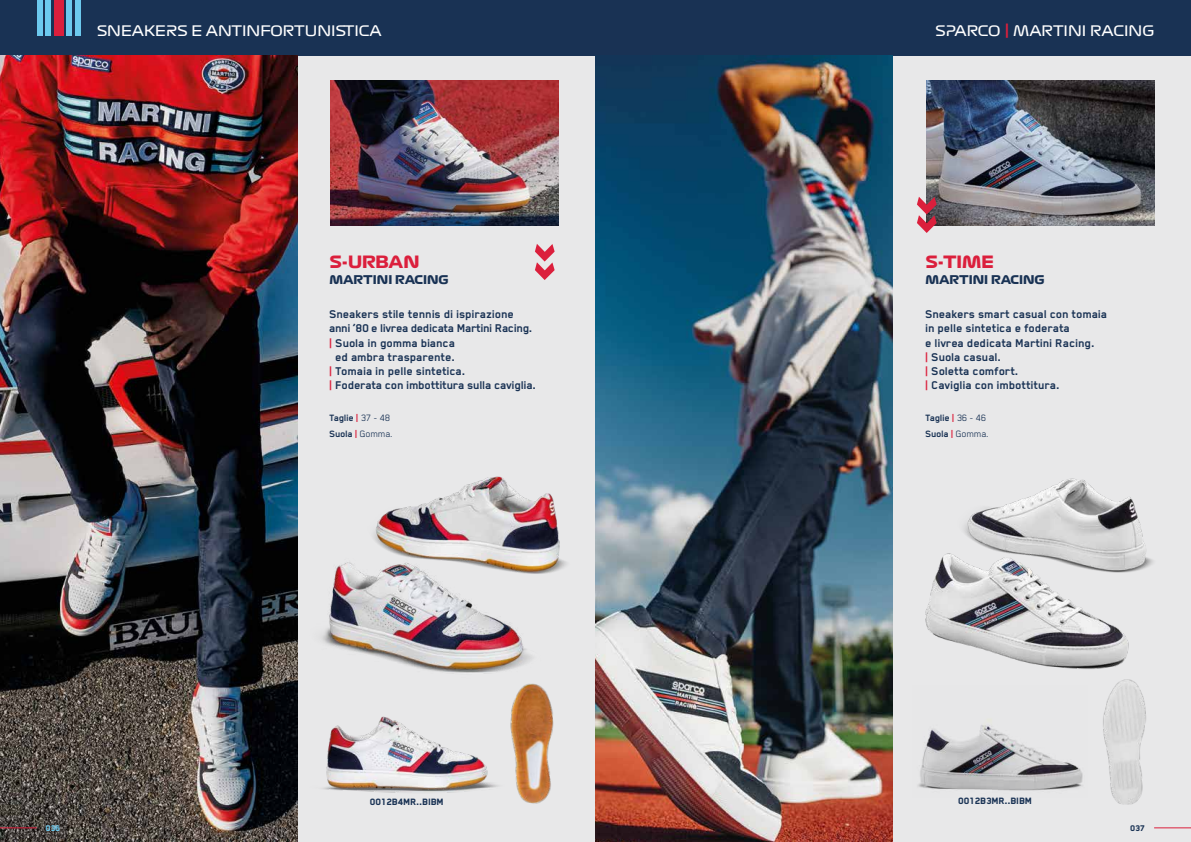
<style>
.page{position:relative;width:1191px;height:842px;background:#e8e8e9}
.page>*{position:absolute;margin:0;border:0;box-sizing:border-box;transform-origin:0 0}
.t1{font:800 58px "Blender Pro";color:#db1f3c}
.t2{font:16.6px "Formula 1 Display Bold";color:#db1f3c}
.t3{font:14.2px "Formula 1 Display Regular";color:#fff}
.t4{font:700 13px/14.2px "Blender Pro";color:#193254}
.t5{font:700 13px "Blender Pro";letter-spacing:-.02em;color:#193254}
.t6{font:11.8px "Formula 1 Display Bold";color:#193254}
.t7{font:700 10.6px/15.8px "Blender Pro";letter-spacing:-.01em;color:#193254}
.t8{font:800 10.6px "Blender Pro";color:#193254}
.t9{font:800 9.5px "Blender Pro";color:#6cc9ee}
.t10{font:800 9.5px "Blender Pro";color:#193254}
.s1{font-size:16.6px;color:#db1f3c}
.s2{color:#db1f3c}
.s3{font-weight:400}
</style>
<div class="page">
<div style="left:0;top:0;width:1191px;height:56px;background:#193254"></div>
<div style="left:66px;top:0;width:6px;height:36px;background:#6cc9ee"></div>
<div style="left:45px;top:0;width:6px;height:36px;background:#6cc9ee"></div>
<div style="left:75px;top:0;width:6px;height:36px;background:#6cc9ee"></div>
<div style="left:37px;top:0;width:6px;height:36px;background:#6cc9ee"></div>
<div style="left:54px;top:0;width:9px;height:36px;background:#db1f3c"></div>
<img style="left:0;top:56px;width:298px;height:786px">
<img style="left:595px;top:56px;width:297px;height:786px">
<img style="left:330px;top:80px;width:228px;height:145px">
<img style="left:323px;top:716px;width:175px;height:77px">
<img style="left:510px;top:685px;width:44px;height:119px">
<img style="left:374px;top:476px;width:193px;height:96px">
<img style="left:321px;top:553px;width:231px;height:132px">
<img style="left:1103px;top:679px;width:43px;height:126px">
<img style="left:918px;top:719px;width:165px;height:72px">
<img style="left:926px;top:80px;width:228px;height:145px">
<img style="left:964px;top:478px;width:189px;height:88px">
<img style="left:925px;top:553px;width:224px;height:116px">
<hr style="left:0;top:827px;width:37px;height:1px;background:#db1f3c">
<hr style="left:1154px;top:827px;width:37px;height:1px;background:#db1f3c">
<p class="t3" style="left:97px;top:21px;width:286px">SNEAKERS E ANTINFORTUNISTICA</p>
<p class="t3" style="left:935px;top:21px;width:220px">SPARCO <span class="s1">|</span> MARTINI RACING</p>
<h1 class="t1" style="left:960px;top:195px;width:44px;rotate:90deg">››</h1>
<p class="t2" style="left:329px;top:251px;width:92px">S-URBAN</p>
<p class="t6" style="left:329px;top:272px;width:121px">MARTINI RACING</p>
<h1 class="t1" style="left:578px;top:243px;width:44px;rotate:90deg">››</h1>
<p class="t2" style="left:925px;top:251px;width:70px">S-TIME</p>
<p class="t6" style="left:925px;top:272px;width:121px">MARTINI RACING</p>
<p class="t4" style="left:329px;top:307px;width:186px">Sneakers stile tennis di ispirazione</p>
<p class="t5" style="left:329px;top:321px;width:205px">anni ‘80 e livrea dedicata Martini Racing.</p>
<p class="t4" style="left:329px;top:335px;width:127px"><span class="s2">|</span> Suola in gomma bianca</p>
<p class="t4" style="left:335px;top:350px;width:121px">ed ambra trasparente.</p>
<p class="t4" style="left:329px;top:364px;width:138px"><span class="s2">|</span> Tomaia in pelle sintetica.</p>
<p class="t4" style="left:329px;top:378px;width:208px"><span class="s2">|</span> Foderata con imbottitura sulla caviglia.</p>
<p class="t7" style="left:329px;top:410px;width:65px">Taglie <span class="s2">|</span> <span class="s3">37 - 48<br></span>Suola <span class="s2">|</span> <span class="s3">Gomma.</span></p>
<p class="t4" style="left:925px;top:307px;width:183px">Sneakers smart casual con tomaia in pelle sintetica e foderata<br>e livrea dedicata Martini Racing.<br><span class="s2">|</span> Suola casual.<br><span class="s2">|</span> Soletta comfort.<br><span class="s2">|</span> Caviglia con imbottitura.</p>
<p class="t7" style="left:925px;top:410px;width:65px">Taglie <span class="s2">|</span> <span class="s3">36 - 46<br></span>Suola <span class="s2">|</span> <span class="s3">Gomma.</span></p>
<p class="t8" style="left:370px;top:796px;width:75px">0012B4MR..BIBM</p>
<p class="t8" style="left:958px;top:795px;width:75px">0012B3MR..BIBM</p>
<p class="t9" style="left:46px;top:823px;width:16px">036</p>
<p class="t10" style="left:1130px;top:823px;width:16px">037</p>
</div>
